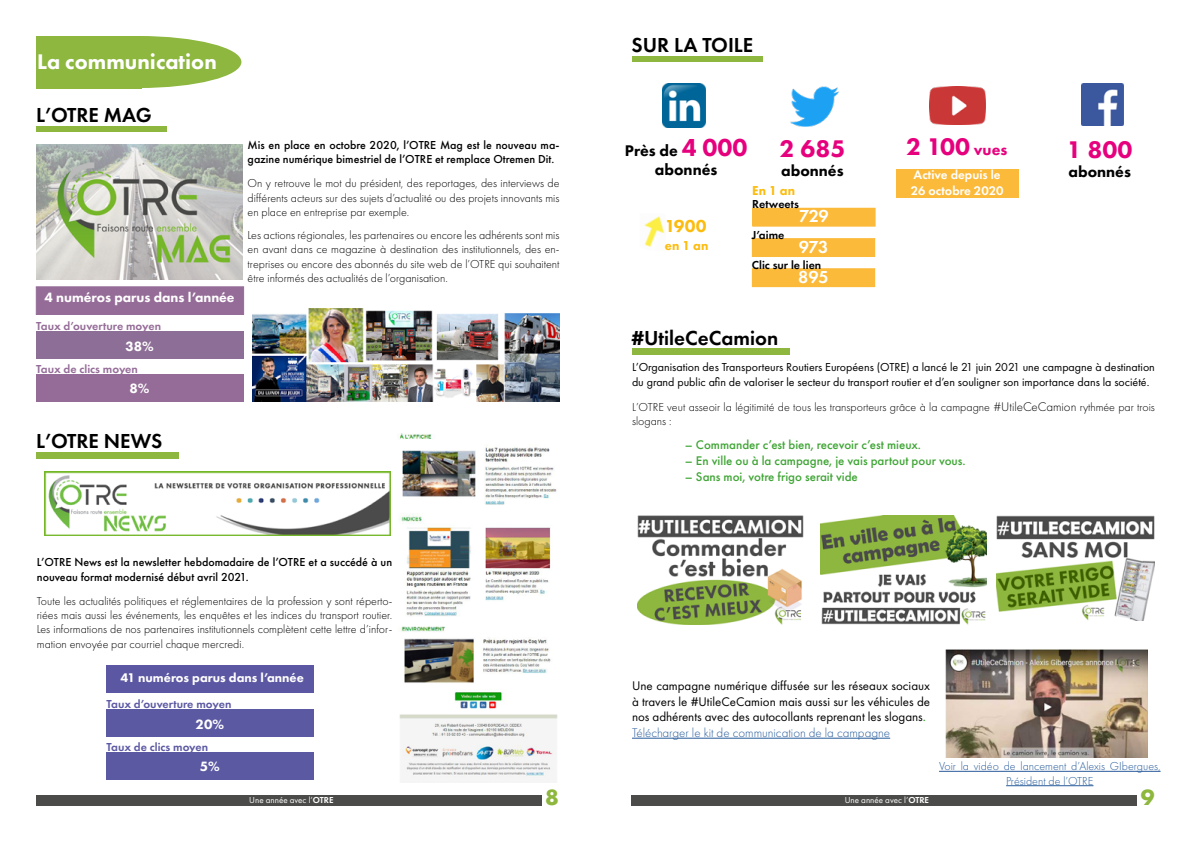
<style>
.page{position:relative;width:1191px;height:842px;background:#fff}
.page>*{position:absolute;margin:0;border:0;box-sizing:border-box;transform-origin:0 0}
.t1{font:800 25px "Futura PT";color:#e6007d}
.t2{font:700 23px "Futura PT";color:#8db73d}
.t3{font:800 22px "Futura PT";color:#fff}
.t4{font:600 21px "Futura PT";color:#000}
.t5{font:600 18px "Futura PT";letter-spacing:-.025em;color:#fff}
.t6{font:800 18px "Futura PT";color:#fcbc0f}
.t7{font:800 16.3px/19.2px "Futura PT";color:#000;text-align:center}
.t8{font:800 16px "Futura PT";color:#000}
.t9{font:800 14px "Futura PT";color:#fff}
.t10{font:800 13.4px "Futura PT";color:#fcbc0f}
.t11{font:13px/15.6px "Futura PT";color:#000}
.t12{font:500 13px "Futura PT";color:#3fa535}
.t13{font:600 13px/15.6px "Futura PT";color:#fff}
.t14{font:800 13px "Futura PT";color:#fff}
.t15{font:300 12px/14.4px "Futura PT";color:#000;text-align:justify}
.t16{font:500 12px/14.4px "Futura PT";color:#000}
.t17{font:12px/14.4px "Futura PT";color:#000}
.t18{font:300 12px/14.4px "Futura PT";color:#275b9b;text-align:center}
.t19{font:600 12px "Futura PT";color:#956c98}
.t20{font:600 12px "Futura PT";color:#5c59a3}
.t21{font:600 12px "Futura PT";color:#000}
.t22{font:9px "Futura PT";color:#fff}
.s1{font-size:16px}
.s2{font-size:25.5px;color:#e6007d}
.s3{font-size:13px}
.s4{font-weight:500;color:#3fa535}
.s5{font-weight:300;color:#275b9b}
.s6{font-weight:600}
</style>
<div class="page">
<div style="left:36px;top:36px;width:205px;height:52px;background:#8db73e;border-radius:50%"></div>
<div style="left:36px;top:36px;width:105px;height:52px;background:#8db73e"></div>
<div style="left:36px;top:795px;width:505px;height:11px;background:#4b4b4a"></div>
<div style="left:631px;top:795px;width:506px;height:11px;background:#4b4b4a"></div>
<div style="left:36px;top:126px;width:131px;height:6px;background:#8db73e"></div>
<img style="left:36px;top:145px;width:206px;height:135px">
<div style="left:36px;top:452px;width:143px;height:6px;background:#8db73e"></div>
<div style="left:632px;top:56px;width:130px;height:6px;background:#8db73e"></div>
<div style="left:632px;top:349px;width:157px;height:6px;background:#8db73e"></div>
<img style="left:1081px;top:83px;width:42px;height:42px">
<img style="left:662px;top:84px;width:43px;height:43px">
<img style="left:790px;top:86px;width:49px;height:41px">
<img style="left:929px;top:86px;width:56px;height:39px">
<img style="left:644px;top:216px;width:21px;height:31px">
<img style="left:637px;top:515px;width:166px;height:110px">
<img style="left:821px;top:515px;width:165px;height:110px">
<img style="left:996px;top:516px;width:158px;height:105px">
<hr style="left:632px;top:738px;width:258px;height:1px;background:#275b9b">
<img style="left:946px;top:650px;width:201px;height:107px">
<hr style="left:939px;top:771px;width:221px;height:1px;background:#275b9b">
<hr style="left:1006px;top:785px;width:87px;height:1px;background:#275b9b">
<div style="left:896px;top:169px;width:122px;height:29px;background:#fcba3b"></div>
<div style="left:753px;top:208px;width:122px;height:18px;background:#fcba3b"></div>
<div style="left:752px;top:208px;width:123px;height:19px;border:1px solid #fcba3b"></div>
<div style="left:752px;top:239px;width:122px;height:17px;background:#fcba3b"></div>
<div style="left:752px;top:238px;width:123px;height:19px;border:1px solid #fcba3b"></div>
<div style="left:752px;top:269px;width:122px;height:18px;background:#fcba3b"></div>
<div style="left:752px;top:268px;width:123px;height:19px;border:1px solid #fcba3b"></div>
<div style="left:36px;top:286px;width:208px;height:29px;background:#956c98;border:1px solid #956c98"></div>
<div style="left:36px;top:331px;width:207px;height:28px;background:#8d6e96"></div>
<div style="left:36px;top:374px;width:207px;height:27px;background:#956c98"></div>
<img style="left:252px;top:309px;width:307px;height:92px">
<img style="left:45px;top:471px;width:345px;height:64px">
<img style="left:399px;top:433px;width:158px;height:72px">
<div style="left:107px;top:665px;width:207px;height:27px;background:#5c57a2"></div>
<div style="left:106px;top:709px;width:207px;height:28px;background:#5c59a3"></div>
<div style="left:106px;top:752px;width:207px;height:28px;background:#5c59a3"></div>
<img style="left:399px;top:514px;width:159px;height:264px">
<h3 class="t3" style="left:37px;top:48px;width:181px">La communication</h3>
<h3 class="t4" style="left:36px;top:102px;width:117px">L’OTRE MAG</h3>
<p class="t9" style="left:45px;top:289px;width:192px">4 numéros parus dans l’année</p>
<p class="t19" style="left:36px;top:318px;width:126px">Taux d’ouverture moyen</p>
<p class="t9" style="left:125px;top:337px;width:30px">38%</p>
<p class="t19" style="left:36px;top:361px;width:103px">Taux de clics moyen</p>
<p class="t9" style="left:130px;top:380px;width:22px">8%</p>
<p class="t16" style="left:248px;top:138px;width:313px">Mis en place en octobre 2020, l’OTRE Mag est le nouveau ma&shy;gazine numérique bimestriel de l’OTRE et remplace Otremen Dit.</p>
<p class="t15" style="left:248px;top:176px;width:313px">On y retrouve le mot du président, des reportages, des interviews de différents acteurs sur des sujets d’actualité ou des projets innovants mis en place en entreprise par exemple.</p>
<p class="t15" style="left:248px;top:228px;width:313px">Les actions régionales, les partenaires ou encore les adhérents sont mis en avant dans ce magazine à destination des institutionnels, des en&shy;treprises ou encore des abonnés du site web de l’OTRE qui souhaitent être informés des actualités de l’organisation.</p>
<h3 class="t4" style="left:36px;top:428px;width:128px">L’OTRE NEWS</h3>
<p class="t16" style="left:37px;top:555px;width:357px">L’OTRE News est la newsletter hebdomadaire de l’OTRE et a succédé à un nouveau format modernisé début avril 2021.</p>
<p class="t15" style="left:37px;top:593px;width:357px">Toute les actualités politiques et réglementaires de la profession y sont réperto&shy;riées mais aussi les événements, les enquêtes et les indices du transport routier.<br>Les informations de nos partenaires institutionnels complètent cette lettre d’infor&shy;mation envoyée par courriel chaque mercredi.</p>
<p class="t14" style="left:120px;top:670px;width:185px">41 numéros parus dans l’année</p>
<p class="t20" style="left:107px;top:696px;width:126px">Taux d’ouverture moyen</p>
<p class="t9" style="left:196px;top:715px;width:30px">20%</p>
<p class="t20" style="left:107px;top:739px;width:103px">Taux de clics moyen</p>
<p class="t9" style="left:200px;top:758px;width:22px">5%</p>
<h3 class="t4" style="left:631px;top:32px;width:123px">SUR LA TOILE</h3>
<h3 class="t7" style="left:625px;top:141px;width:124px"><span class="s1">Pr</span>ès de <span class="s2">4 000 </span>abonnés</h3>
<h1 class="t1" style="left:779px;top:133px;width:67px">2 685</h1>
<h3 class="t8" style="left:781px;top:161px;width:64px">abonnés</h3>
<h3 class="t6" style="left:665px;top:215px;width:43px">1900</h3>
<p class="t10" style="left:665px;top:238px;width:45px">en 1 an</p>
<p class="t10" style="left:752px;top:182px;width:44px">En 1 an</p>
<p class="t21" style="left:752px;top:197px;width:48px">Retweets</p>
<h3 class="t5" style="left:799px;top:205px;width:31px">729</h3>
<p class="t21" style="left:752px;top:227px;width:34px">J’aime</p>
<h3 class="t5" style="left:799px;top:236px;width:31px">973</h3>
<p class="t21" style="left:752px;top:257px;width:71px">Clic sur le lien</p>
<h3 class="t5" style="left:798px;top:266px;width:32px">895</h3>
<h3 class="t4" style="left:631px;top:324px;width:148px">#UtileCeCamion</h3>
<h1 class="t1" style="left:906px;top:131px;width:103px">2 100 <span class="s1">vues</span></h1>
<h1 class="t1" style="left:1066px;top:134px;width:67px">1 800</h1>
<h3 class="t8" style="left:1068px;top:162px;width:64px">abonnés</h3>
<p class="t13" style="left:910px;top:167px;width:94px">Active depuis le<br>26 octobre 2020</p>
<p class="t17" style="left:632px;top:360px;width:524px">L’Organisation des Transporteurs Routiers Européens (OTRE) a lancé le 21 juin 2021 une campagne à destination du grand public afin de valoriser le secteur du transport routier et d’en souligner son importance dans la société.</p>
<p class="t15" style="left:632px;top:400px;width:524px">L’OTRE veut asseoir la légitimité de tous les transporteurs grâce à la campagne <span class="s3">#UtileCeCamion</span> rythmée par trois slogans :</p>
<p class="t12" style="left:685px;top:437px;width:237px">– Commander c’est bien, recevoir c’est mieux.</p>
<p class="t12" style="left:685px;top:453px;width:282px">– En ville ou à la campagne, je vais partout pour vous.</p>
<p class="t12" style="left:685px;top:468px;width:174px">– Sans moi, votre frigo serait vide</p>
<p class="t11" style="left:632px;top:678px;width:300px">Une campagne numérique diffusée sur les réseaux sociaux à travers le #UtileCeCamion mais aussi sur les véhicules de nos adhérents avec des autocollants reprenant les slogans<span class="s4">.<br></span><span class="s5">Télécharger le kit de communication de la campagne</span></p>
<p class="t18" style="left:939px;top:759px;width:223px">Voir la vidéo de lancement d’Alexis GIbergues,<br>Président de l’OTRE</p>
<p class="t22" style="left:249px;top:795px;width:86px">Une année avec l’<span class="s6">OTRE</span></p>
<h2 class="t2" style="left:545px;top:782px;width:15px">8</h2>
<p class="t22" style="left:845px;top:795px;width:86px">Une année avec l’<span class="s6">OTRE</span></p>
<h2 class="t2" style="left:1140px;top:782px;width:15px">9</h2>
</div>
